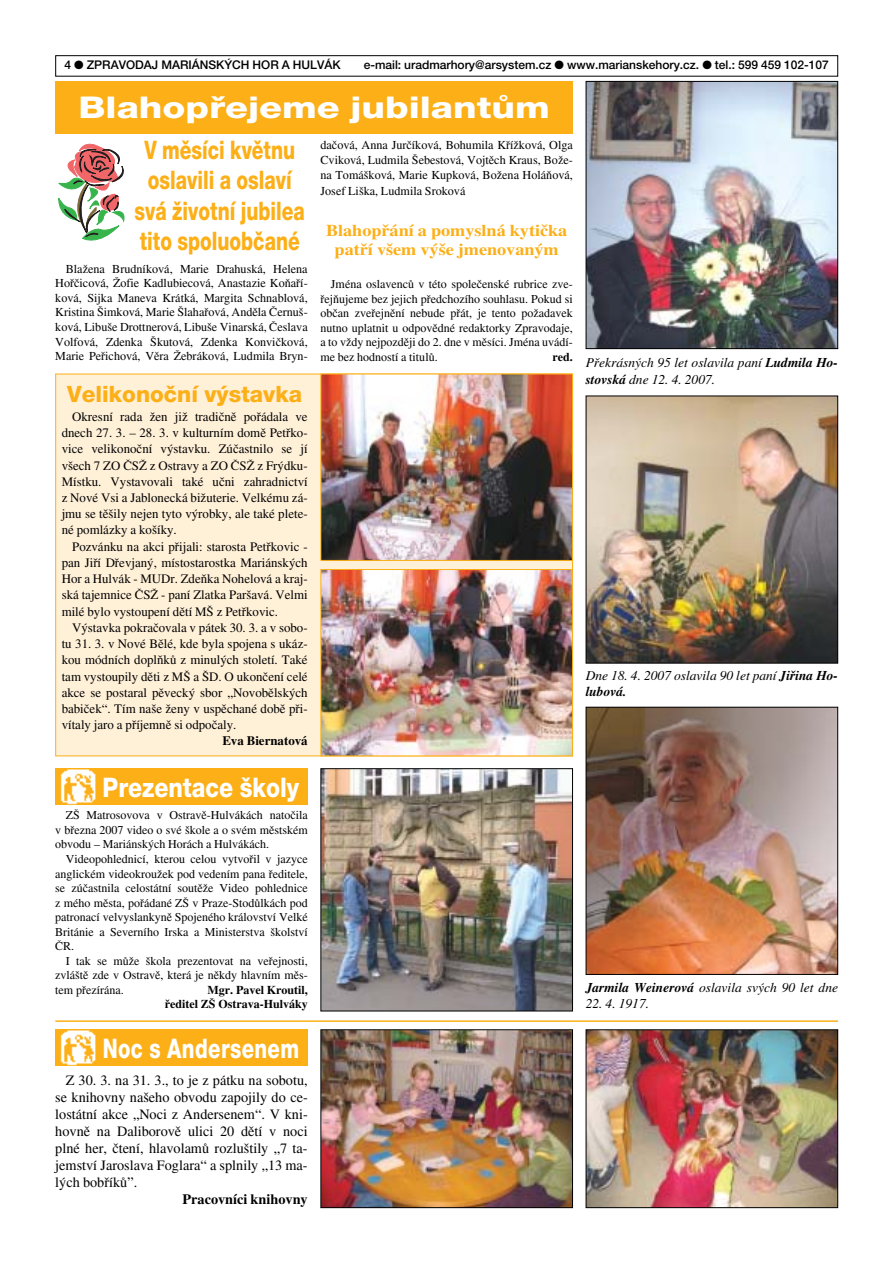
<style>
.page{position:relative;width:893px;height:1262px;background:#fff}
.page>*{position:absolute;margin:0;border:0;box-sizing:border-box;transform-origin:0 0}
.t1{font:800 30px "Helvetica Neue CE";color:#fff;scale:1.25 1}
.t2{font:800 27px "Helvetica Neue CE";color:#fff;scale:.85 1}
.t3{font:800 27px "Helvetica Neue CE";letter-spacing:.02em;color:#fff;scale:.75 1}
.t4{font:800 25.5px/30.6px "Helvetica Neue CE";color:#fcaf16;text-align:center;scale:.75 1}
.t5{font:800 22.5px "Helvetica Neue CE";color:#fcaf16}
.t6{font:700 16.5px/19.8px "Times CE";color:#fcaf16;text-align:center;scale:1.1 1}
.t7{font:14.25px/17.1px "Times CE";color:#000;text-align:justify}
.t8{font:700 14.25px "Times CE";color:#000}
.t9{font:italic 13.5px/16.2px "Times CE";color:#000}
.t10{font:12.9px/16.2px "Times CE";color:#000;text-align:justify}
.t11{font:700 12.9px "Times CE";color:#000}
.t12{font:12.15px/14.5px "Times CE";color:#000;text-align:justify}
.t13{font:12px/14.5px "Times CE";color:#000;text-align:justify}
.t14{font:500 12px "Helvetica Neue CE";color:#000}
.t15{font:700 12px/14.5px "Times CE";color:#000;text-align:right}
.s1{font-weight:700}
</style>
<div class="page">
<div style="left:56px;top:374px;width:516px;height:381px;background:#fff0d8"></div>
<div style="left:55px;top:55px;width:783px;height:22px;border:1px solid #000"></div>
<svg style="left:58px;top:143px;width:67px;height:98px"></svg>
<div style="left:55px;top:81px;width:518px;height:53px;background:#fcaf16"></div>
<div style="left:55px;top:768px;width:253px;height:37px;background:#fcaf16"></div>
<img style="left:587px;top:83px;width:249px;height:264px">
<div style="left:585px;top:81px;width:253px;height:268px;border:1px solid #000"></div>
<img style="left:587px;top:397px;width:249px;height:264px">
<div style="left:585px;top:395px;width:253px;height:268px;border:1px solid #000"></div>
<img style="left:587px;top:709px;width:249px;height:263px">
<div style="left:585px;top:707px;width:253px;height:267px;border:1px solid #000"></div>
<img style="left:322px;top:1031px;width:249px;height:175px">
<div style="left:320px;top:1029px;width:253px;height:179px;border:1px solid #000"></div>
<img style="left:587px;top:1031px;width:249px;height:175px">
<div style="left:585px;top:1029px;width:253px;height:179px;border:1px solid #000"></div>
<img style="left:322px;top:571px;width:249px;height:183px">
<div style="left:320px;top:569px;width:253px;height:187px;border:1px solid #fcaf16"></div>
<img style="left:322px;top:376px;width:249px;height:183px">
<div style="left:320px;top:374px;width:253px;height:187px;border:1px solid #fcaf16"></div>
<img style="left:322px;top:770px;width:249px;height:239px">
<div style="left:320px;top:768px;width:253px;height:243px;border:1px solid #000"></div>
<img style="left:60px;top:769px;width:36px;height:36px">
<div style="left:55px;top:1029px;width:253px;height:37px;background:#fcaf16"></div>
<img style="left:60px;top:1030px;width:36px;height:36px">
<hr style="left:55px;top:1020px;width:783px;height:2px;background:#fcaf16">
<p class="t14" style="left:65px;top:60px;width:277px">4 ● ZPRAVODAJ MARIÁNSK¯CH HOR A HULVÁK</p>
<p class="t14" style="left:363px;top:60px;width:466px">e-mail: uradmarhory@arsystem.cz ● www.marianskehory.cz. ● tel.: 599 459 102-107</p>
<h1 class="t1" style="left:78px;top:96px;width:378px">Blahopfiejeme jubilantÛm</h1>
<h3 class="t4" style="left:135px;top:137px;width:228px">V mûsíci kvûtnu oslavili a oslaví svá Ïivotní jubilea tito spoluobãané</h3>
<p class="t12" style="left:55px;top:263px;width:254px;text-indent:11px">BlaÏena Brudníková, Marie Drahuská, Helena Hofiãicová, Îofie Kadlubiecová, Anastazie KoÀafií&shy;ková, Sijka Maneva Krátká, Margita Schnablová, Kristina ·imková, Marie ·lahafiová, Andûla âernu‰- ková, Libu‰e Drottnerová, Libu‰e Vinarská, âeslava Volfová, Zdenka ·kutová, Zdenka Konviãková, Marie Pefiichová, Vûra Îebráková, Ludmila Bryn-</p>
<h3 class="t5" style="left:67px;top:386px;width:236px">Velikonoãní v˘stavka</h3>
<p class="t10" style="left:62px;top:410px;width:247px;text-indent:11px">Okresní rada Ïen jiÏ tradiãnû pofiádala ve dnech 27. 3. – 28. 3. v kulturním domû Petfiko&shy;vice velikonoãní v˘stavku. Zúãastnilo se jí v‰ech 7 ZO âSÎ z Ostravy a ZO âSÎ z Fr˘dku-Místku. Vystavovali také uãni zahradnictví z Nové Vsi a Jablonecká biÏuterie. Velkému zá&shy;jmu se tû‰ily nejen tyto v˘robky, ale také plete&shy;né pomlázky a ko‰íky.</p>
<p class="t10" style="left:62px;top:539px;width:247px;text-indent:11px">Pozvánku na akci pfiijali: starosta Petfikovic - pan Jifií Dfievjan˘, místostarostka Mariánsk˘ch Hor a Hulvák - MUDr. ZdeÀka Nohelová a kraj&shy;ská tajemnice âSÎ - paní Zlatka Par‰avá. Velmi milé bylo vystoupení dûtí M· z Petfikovic.</p>
<p class="t10" style="left:62px;top:621px;width:247px;text-indent:11px">V˘stavka pokraãovala v pátek 30. 3. a v sobo&shy;tu 31. 3. v Nové Bûlé, kde byla spojena s ukáz&shy;kou módních doplÀkÛ z minul˘ch století. Také tam vystoupily dûti z M· a ·D. O ukonãení celé akce se postaral pûveck˘ sbor „Novobûlsk˘ch babiãek“. Tím na‰e Ïeny v uspûchané dobû pfii&shy;vítaly jaro a pfiíjemnû si odpoãaly.</p>
<p class="t11" style="left:222px;top:736px;width:87px">Eva Biernatová</p>
<p class="t12" style="left:320px;top:139px;width:254px">daãová, Anna Jurãíková, Bohumila KfiíÏková, Olga Cviková, Ludmila ·ebestová, Vojtûch Kraus, BoÏe&shy;na Tomá‰ková, Marie Kupková, BoÏena HoláÀová,</p>
<p class="t12" style="left:320px;top:185px;width:146px">Josef Li‰ka, Ludmila Sroková</p>
<p class="t6" style="left:326px;top:222px;width:221px">Blahopfiání a pomyslná kytiãka patfií v‰em v˘‰e jmenovan˘m</p>
<p class="t13" style="left:320px;top:278px;width:254px;text-indent:10px">Jména oslavencÛ v této spoleãenské rubrice zve&shy;fiejÀujeme bez jejich pfiedchozího souhlasu. Pokud si obãan zvefiejnûní nebude pfiát, je tento poÏadavek nutno uplatnit u odpovûdné redaktorky Zpravodaje, a to vÏdy nejpozdûji do 2. dne v mûsíci. Jména uvádí&shy;me bez hodností a titulÛ.</p>
<p class="t15" style="left:552px;top:350px;width:22px">red.</p>
<p class="t9" style="left:585px;top:356px;width:254px">Pfiekrásn˘ch 95 let oslavila paní <span class="s1">Ludmila Ho&shy;stovská</span> dne 12. 4. 2007.</p>
<p class="t9" style="left:585px;top:668px;width:254px">Dne 18. 4. 2007 oslavila 90 let paní <span class="s1">Jifiina Ho&shy;lubová.</span></p>
<h2 class="t2" style="left:103px;top:777px;width:233px">Prezentace ‰koly</h2>
<p class="t13" style="left:55px;top:809px;width:254px;text-indent:10px">Z· Matrosovova v Ostravû-Hulvákách natoãila v bfiezna 2007 video o své ‰kole a o svém mûstském obvodu – Mariánsk˘ch Horách a Hulvákách.</p>
<p class="t13" style="left:55px;top:853px;width:254px;text-indent:10px">Videopohlednicí, kterou celou vytvofiil v jazyce anglickém videokrouÏek pod vedením pana fieditele, se zúãastnila celostátní soutûÏe Video pohlednice z mého mûsta, pofiádané Z· v Praze-StodÛlkách pod patronací velvyslankynû Spojeného království Velké Británie a Severního Irska a Ministerstva ‰kolství âR.</p>
<p class="t13" style="left:55px;top:954px;width:254px;text-indent:10px">I tak se mÛÏe ‰kola prezentovat na vefiejnosti, zvlá‰tû zde v Ostravû, která je nûkdy hlavním mûs&shy;tem pfiezírána.</p>
<p class="t15" style="left:165px;top:983px;width:144px">Mgr. Pavel Kroutil,<br>fieditel Z· Ostrava-Hulváky</p>
<h2 class="t3" style="left:103px;top:1038px;width:263px">Noc s Andersenem</h2>
<p class="t7" style="left:55px;top:1073px;width:254px;text-indent:10px">Z 30. 3. na 31. 3., to je z pátku na sobotu, se knihovny na‰eho obvodu zapojily do ce&shy;lostátní akce „Noci z Andersenem“. V kni&shy;hovnû na Daliborovû ulici 20 dûtí v noci plné her, ãtení, hlavolamÛ rozlu‰tily „7 ta&shy;jemství Jaroslava Foglara“ a splnily „13 ma&shy;l˘ch bobfiíkÛ”.</p>
<p class="t8" style="left:182px;top:1194px;width:127px">Pracovníci knihovny</p>
<p class="t9" style="left:585px;top:980px;width:254px"><span class="s1">Jarmila Weinerová</span> oslavila sv˘ch 90 let dne</p>
<p class="t9" style="left:585px;top:996px;width:65px">22. 4. 1917.</p>
</div>
